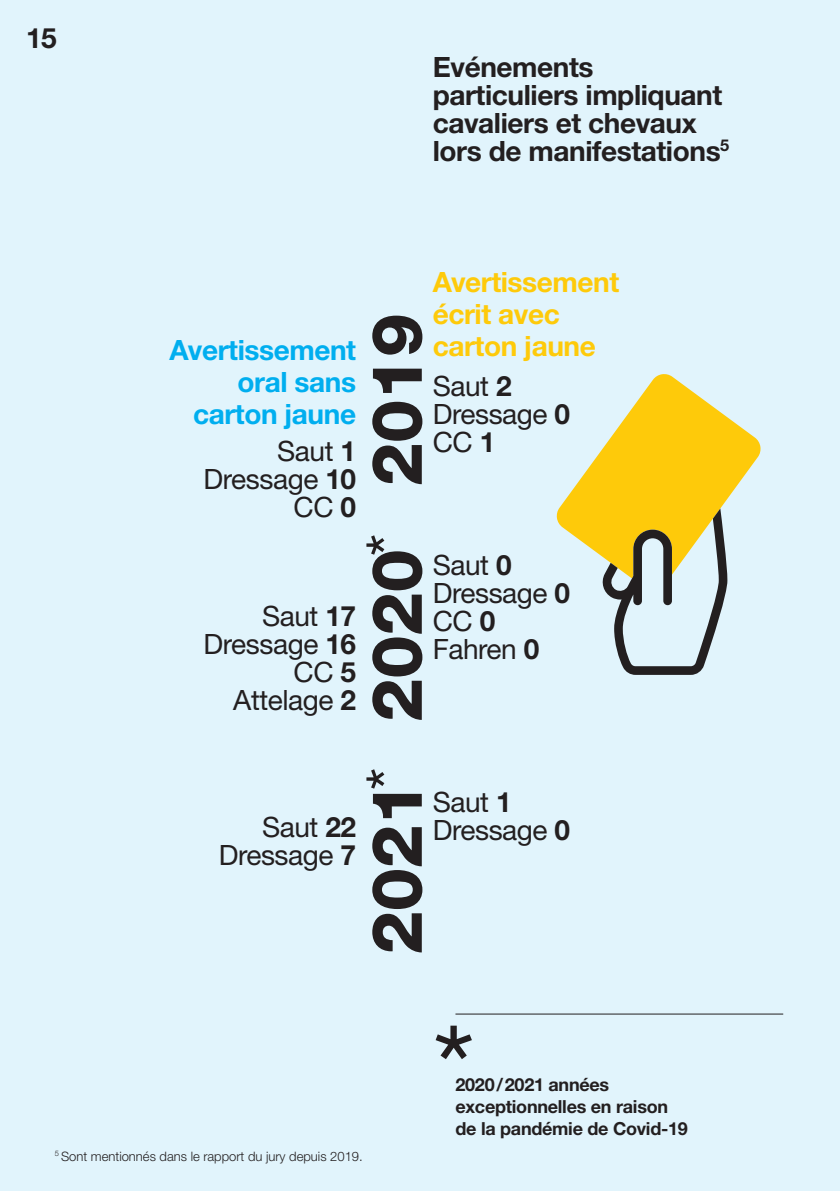
<style>
.page{position:relative;width:840px;height:1191px;background:#fff}
.page>*{position:absolute;margin:0;border:0;box-sizing:border-box;transform-origin:0 0}
.t1{font:119.4px "Helvetica Neue LT Pro";color:#231f20}
.t2{font:800 70px "Helvetica Neue LT Pro";letter-spacing:-.015em;color:#231f20}
.t3{font:63.8px "Helvetica Neue LT Pro";color:#231f20}
.t4{font:28px/28px "Helvetica Neue LT Pro";letter-spacing:-.015em;color:#231f20;text-align:right}
.t5{font:700 28px/28px "Helvetica Neue LT Pro";letter-spacing:-.015em;color:#231f20}
.t6{font:700 28px/32px "Helvetica Neue LT Pro";letter-spacing:-.015em;color:#feca0a}
.t7{font:700 28px/32px "Helvetica Neue LT Pro";letter-spacing:-.015em;color:#00aeef;text-align:right}
.t8{font:700 18px/22px "Helvetica Neue LT Pro";letter-spacing:-.015em;color:#231f20}
.t9{font:300 13px "Helvetica Neue LT Pro";color:#231f20}
.s1{font-weight:700}
</style>
<div class="page">
<div style="left:0;top:0;width:839px;height:1191px;background:#e1f4fc"></div>
<svg style="left:556px;top:374px;width:204px;height:204px;fill:#feca0a"></svg>
<svg style="left:600px;top:508px;width:127px;height:167px"></svg>
<hr style="left:455px;top:1013px;width:327px;height:1px;background:#231f20">
<p class="t5" style="left:26px;top:24px;width:32px">15</p>
<p class="t5" style="left:432px;top:52px;width:298px">Evénements particuliers impliquant cavaliers et chevaux lors de manifestations<sup>5</sup></p>
<p class="t7" style="left:169px;top:334px;width:188px">Avertissement oral sans carton jaune</p>
<p class="t4" style="left:203px;top:436px;width:154px">Saut <span class="s1">1<br></span>Dressage <span class="s1">10<br></span>CC <span class="s1">0</span></p>
<p class="t4" style="left:203px;top:601px;width:154px">Saut <span class="s1">17<br></span>Dressage <span class="s1">16<br></span>CC <span class="s1">5<br></span>Attelage <span class="s1">2</span></p>
<h2 class="t2" style="left:355px;top:486px;width:175px;rotate:-90deg">2019</h2>
<p class="t6" style="left:432px;top:266px;width:188px">Avertissement écrit avec carton jaune</p>
<p class="t4" style="left:432px;top:371px;width:139px;text-align:left">Saut <span class="s1">2<br></span>Dressage <span class="s1">0<br></span>CC <span class="s1">1</span></p>
<h3 class="t3" style="left:349px;top:556px;width:24px;rotate:-90deg">*</h3>
<h2 class="t2" style="left:355px;top:722px;width:175px;rotate:-90deg">2020</h2>
<p class="t4" style="left:432px;top:550px;width:139px;text-align:left">Saut <span class="s1">0<br></span>Dressage <span class="s1">0<br></span>CC <span class="s1">0<br></span>Fahren <span class="s1">0</span></p>
<p class="t4" style="left:218px;top:812px;width:139px">Saut <span class="s1">22<br></span>Dressage <span class="s1">7</span></p>
<h3 class="t3" style="left:349px;top:790px;width:24px;rotate:-90deg">*</h3>
<h2 class="t2" style="left:355px;top:954px;width:175px;rotate:-90deg">2021</h2>
<p class="t4" style="left:432px;top:787px;width:139px;text-align:left">Saut <span class="s1">1<br></span>Dressage <span class="s1">0</span></p>
<p class="t9" style="left:55px;top:1148px;width:309px"><sup>5</sup> Sont mentionnés dans le rapport du jury depuis 2019.</p>
<h1 class="t1" style="left:432px;top:994px;width:44px">*</h1>
<p class="t8" style="left:455px;top:1073px;width:234px">2020/2021 années exceptionnelles en raison de la pandémie de Covid-19</p>
</div>
